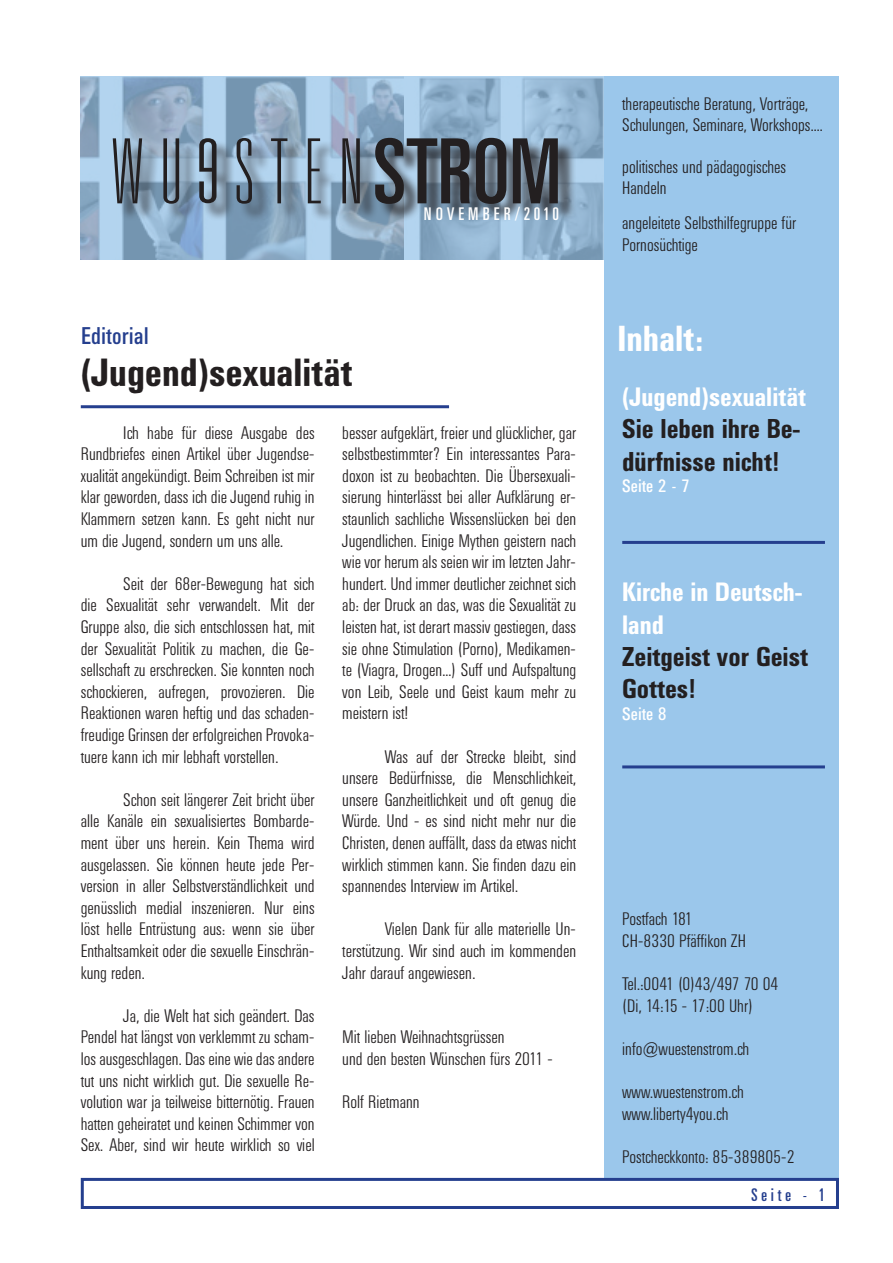
<style>
.page{position:relative;width:893px;height:1263px;background:#fff}
.page>*{position:absolute;margin:0;border:0;box-sizing:border-box;transform-origin:0 0}
.t1{font:100 ultra-condensed 90px "Univers";letter-spacing:.2em;color:#231f20}
.t2{font:700 39px "Univers Condensed BQ";color:#231f20}
.t3{font:700 36px "Univers Condensed BQ";color:#fff}
.t4{font:700 27px/32.4px "Univers Condensed BQ";color:#231f20}
.t5{font:700 26.4px/32.4px "Univers Condensed BQ";color:#fff}
.t6{font:24px "Univers Condensed BQ";color:#253f8e}
.t7{font:300 18px/21.6px "Univers Condensed BQ";color:#231f20}
.t8{font:18px "Univers Condensed BQ";color:#fff}
.t9{font:18px "Univers Ultra Condensed BQ";letter-spacing:.25em;color:#fff}
.t10{font:18px "Univers Ultra Condensed BQ";letter-spacing:.22em;color:#253f8e}
.s1{font-weight:400}
</style>
<div class="page">
<div style="left:604px;top:76px;width:234px;height:1102px;background:#9bc7eb"></div>
<div style="left:81px;top:1178px;width:758px;height:31px;border:3px solid #253f8e"></div>
<hr style="left:81px;top:405px;width:368px;height:3px;background:#253f8e">
<img style="left:81px;top:76px;width:523px;height:184px">
<div style="left:115px;top:140px;width:564px;height:143px;background:#231f20;opacity:.75"></div>
<div style="left:202px;top:140px;width:179px;height:171px;background:#231f20;opacity:.75"></div>
<hr style="left:622px;top:541px;width:203px;height:3px;background:#253f8e">
<hr style="left:622px;top:765px;width:203px;height:3px;background:#253f8e">
<svg style="left:199px;top:138px;width:17px;height:65px"></svg>
<h1 class="t1" style="left:112px;top:126px;width:450px">WU STEN<span class="s1">STROM</span></h1>
<p class="t9" style="left:424px;top:204px;width:136px">NOVEMBER/2010</p>
<h3 class="t6" style="left:81px;top:323px;width:69px">Editorial</h3>
<h2 class="t2" style="left:81px;top:350px;width:273px">(Jugend)sexualität</h2>
<p class="t7" style="left:81px;top:422px;width:235px;text-align:justify;text-indent:43px">Ich habe für diese Ausgabe des Rundbriefes einen Artikel über Jugendse&shy;xualität angekündigt. Beim Schreiben ist mir klar geworden, dass ich die Jugend ruhig in Klammern setzen kann. Es geht nicht nur um die Jugend, sondern um uns alle.</p>
<p class="t7" style="left:81px;top:573px;width:235px;text-align:justify;text-indent:43px">Seit der 68er-Bewegung hat sich die Sexualität sehr verwandelt. Mit der Gruppe also, die sich entschlossen hat, mit der Sexualität Politik zu machen, die Ge&shy;sellschaft zu erschrecken. Sie konnten noch schockieren, aufregen, provozieren. Die Reaktionen waren heftig und das schaden&shy;freudige Grinsen der erfolgreichen Provoka&shy;tuere kann ich mir lebhaft vorstellen.</p>
<p class="t7" style="left:81px;top:789px;width:235px;text-align:justify;text-indent:43px">Schon seit längerer Zeit bricht über alle Kanäle ein sexualisiertes Bombarde&shy;ment über uns herein. Kein Thema wird ausgelassen. Sie können heute jede Per&shy;version in aller Selbstverständlichkeit und genüsslich medial inszenieren. Nur eins löst helle Entrüstung aus: wenn sie über Enthaltsamkeit oder die sexuelle Einschrän&shy;kung reden.</p>
<p class="t7" style="left:81px;top:1005px;width:235px;text-align:justify;text-indent:43px">Ja, die Welt hat sich geändert. Das Pendel hat längst von verklemmt zu scham&shy;los ausgeschlagen. Das eine wie das andere tut uns nicht wirklich gut. Die sexuelle Re&shy;volution war ja teilweise bitternötig. Frauen hatten geheiratet und keinen Schimmer von Sex. Aber, sind wir heute wirklich so viel</p>
<p class="t7" style="left:342px;top:422px;width:235px;text-align:justify">besser aufgeklärt, freier und glücklicher, gar selbstbestimmter? Ein interessantes Para&shy;doxon ist zu beobachten. Die Übersexuali&shy;sierung hinterlässt bei aller Aufklärung er&shy;staunlich sachliche Wissenslücken bei den Jugendlichen. Einige Mythen geistern nach wie vor herum als seien wir im letzten Jahr&shy;hundert. Und immer deutlicher zeichnet sich ab: der Druck an das, was die Sexualität zu leisten hat, ist derart massiv gestiegen, dass sie ohne Stimulation (Porno), Medikamen&shy;te (Viagra, Drogen...) Suff und Aufspaltung von Leib, Seele und Geist kaum mehr zu meistern ist!</p>
<p class="t7" style="left:342px;top:746px;width:235px;text-align:justify;text-indent:43px">Was auf der Strecke bleibt, sind unsere Bedürfnisse, die Menschlichkeit, unsere Ganzheitlichkeit und oft genug die Würde. Und - es sind nicht mehr nur die Christen, denen auffällt, dass da etwas nicht wirklich stimmen kann. Sie finden dazu ein spannendes Interview im Artikel.</p>
<p class="t7" style="left:342px;top:919px;width:235px;text-align:justify;text-indent:43px">Vielen Dank für alle materielle Un&shy;terstützung. Wir sind auch im kommenden Jahr darauf angewiesen.</p>
<p class="t7" style="left:342px;top:1027px;width:212px">Mit lieben Weihnachtsgrüssen<br>und den besten Wünschen fürs 2011 -</p>
<p class="t7" style="left:342px;top:1092px;width:79px">Rolf Rietmann</p>
<p class="t7" style="left:622px;top:93px;width:202px">therapeutische Beratung, Vorträge,<br>Schulungen, Seminare, Workshops....</p>
<p class="t7" style="left:622px;top:156px;width:165px">politisches und pädagogisches<br>Handeln</p>
<p class="t7" style="left:622px;top:213px;width:175px">angeleitete Selbsthilfegruppe für<br>Pornosüchtige</p>
<h3 class="t3" style="left:617px;top:319px;width:88px">Inhalt:</h3>
<h3 class="t5" style="left:622px;top:381px;width:185px">(Jugend)sexualität</h3>
<h3 class="t4" style="left:622px;top:413px;width:180px">Sie leben ihre Be&shy;dürfnisse nicht!</h3>
<p class="t8" style="left:622px;top:476px;width:69px">Seite 2 - 7</p>
<h3 class="t5" style="left:622px;top:576px;width:182px">Kirche in Deutsch&shy;land</h3>
<h3 class="t4" style="left:622px;top:641px;width:187px">Zeitgeist vor Geist<br>Gottes!</h3>
<p class="t8" style="left:622px;top:704px;width:46px">Seite 8</p>
<p class="t7" style="left:622px;top:909px;width:125px">Postfach 181<br>CH-8330 Pfäffikon ZH</p>
<p class="t7" style="left:622px;top:974px;width:158px">Tel.:0041 (0)43/497 70 04 (Di, 14:15 - 17:00 Uhr)</p>
<p class="t7" style="left:622px;top:1038px;width:129px">info@wuestenstrom.ch</p>
<p class="t7" style="left:622px;top:1082px;width:123px">www.wuestenstrom.ch www.liberty4you.ch</p>
<p class="t7" style="left:622px;top:1146px;width:174px">Postcheckkonto: 85-389805-2</p>
<p class="t10" style="left:752px;top:1184px;width:75px">Seite - 1</p>
</div>
